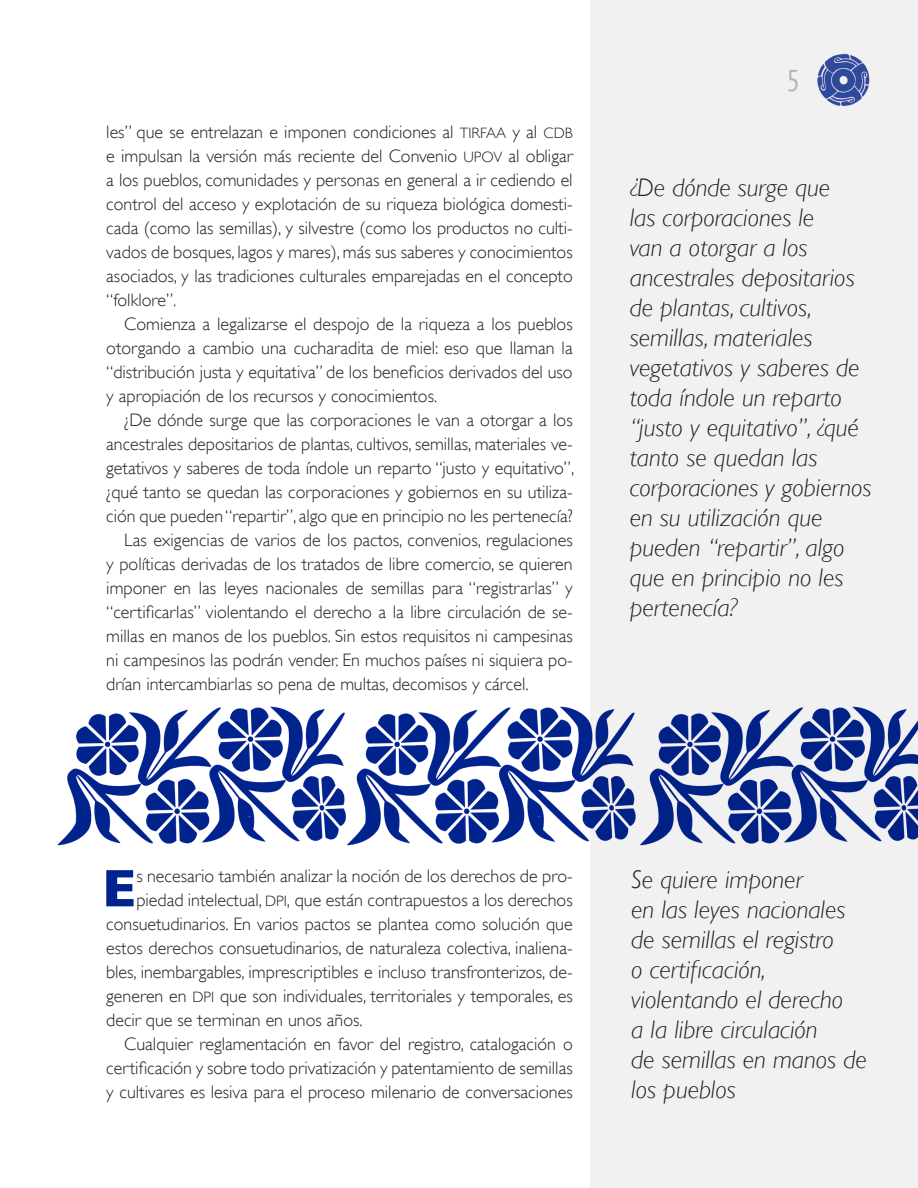
<style>
.page{position:relative;width:918px;height:1188px;background:#fff}
.page>*{position:absolute;margin:0;border:0;box-sizing:border-box;transform-origin:0 0}
.t1{font:700 53.4px "Gill Sans";color:#00238e}
.t2{font:condensed 30px "PT Sans";color:#b2b4b6}
.balazo{font:italic 300 25.5px/30px "Gill Sans";color:#231f20}
.t3{font:300 18px/24px "Gill Sans";color:#231f20;text-align:justify}
.s1{font-size:15px}
</style>
<div class="page">
<div style="left:591px;top:0;width:327px;height:1188px;background:#f1f1f2"></div>
<img style="left:817px;top:53px;width:53px;height:53px">
<img style="left:57px;top:706px;width:289px;height:140px">
<img style="left:347px;top:699px;width:571px;height:160px">
<p class="t3" style="left:106px;top:120px;width:468px">les” que se entrelazan e imponen condiciones al <span class="s1">TIRFAA</span> y al <span class="s1">CDB </span>e impulsan la versión más reciente del Convenio <span class="s1">UPOV</span> al obligar a los pueblos, comunidades y personas en general a ir cediendo el control del acceso y explotación de su riqueza biológica domesti&shy;cada (como las semillas), y silvestre (como los productos no culti&shy;vados de bosques, lagos y mares), más sus saberes y conocimientos asociados, y las tradiciones culturales emparejadas en el concepto “folklore”.</p>
<p class="t3" style="left:106px;top:312px;width:468px;text-indent:18px">Comienza a legalizarse el despojo de la riqueza a los pueblos otorgando a cambio una cucharadita de miel: eso que llaman la “distribución justa y equitativa” de los beneficios derivados del uso y apropiación de los recursos y conocimientos.</p>
<p class="t3" style="left:106px;top:408px;width:469px;text-indent:18px">¿De dónde surge que las corporaciones le van a otorgar a los ancestrales depositarios de plantas, cultivos, semillas, materiales ve&shy;getativos y saberes de toda índole un reparto “justo y equitativo”, ¿qué tanto se quedan las corporaciones y gobiernos en su utiliza&shy;ción que pueden “repartir”, algo que en principio no les pertenecía?</p>
<p class="t3" style="left:106px;top:528px;width:468px;text-indent:18px">Las exigencias de varios de los pactos, convenios, regulaciones y políticas derivadas de los tratados de libre comercio, se quieren imponer en las leyes nacionales de semillas para “registrarlas” y “certificarlas” violentando el derecho a la libre circulación de se&shy;millas en manos de los pueblos. Sin estos requisitos ni campesinas ni campesinos las podrán vender. En muchos países ni siquiera po&shy;drían intercambiarlas so pena de multas, decomisos y cárcel.</p>
<h2 class="t2" style="left:786px;top:61px;width:15px">5</h2>
<p class="balazo" style="left:630px;top:173px;width:243px">¿De dónde surge que<br>las corporaciones le<br>van a otorgar a los ancestrales depositarios de plantas, cultivos, semillas, materiales vegetativos y saberes de toda índole un reparto “justo y equitativo”, ¿qué tanto se quedan las corporaciones y gobiernos en su utilización que pueden “repartir”, algo que en principio no les pertenecía?</p>
<p class="t1" style="left:102px;top:857px;width:36px">E</p>
<p class="t3" style="left:136px;top:864px;width:438px">s necesario también analizar la noción de los derechos de pro-</p>
<p class="t3" style="left:136px;top:888px;width:438px">piedad intelectual, <span class="s1">DPI</span>, que están contrapuestos a los derechos</p>
<p class="t3" style="left:106px;top:912px;width:468px">consuetudinarios. En varios pactos se plantea como solución que</p>
<p class="t3" style="left:106px;top:936px;width:468px">estos derechos consuetudinarios, de naturaleza colectiva, inaliena-</p>
<p class="t3" style="left:106px;top:960px;width:468px">bles, inembargables, imprescriptibles e incluso transfronterizos, de-</p>
<p class="t3" style="left:106px;top:984px;width:468px">generen en <span class="s1">DPI</span> que son individuales, territoriales y temporales, es</p>
<p class="t3" style="left:106px;top:1008px;width:258px">decir que se terminan en unos años.</p>
<p class="t3" style="left:106px;top:1032px;width:468px;text-indent:18px">Cualquier reglamentación en favor del registro, catalogación o certificación y sobre todo privatización y patentamiento de semillas y cultivares es lesiva para el proceso milenario de conversaciones</p>
<p class="balazo" style="left:631px;top:865px;width:173px">Se quiere imponer</p>
<p class="balazo" style="left:631px;top:895px;width:216px">en las leyes nacionales de semillas el registro</p>
<p class="balazo" style="left:631px;top:955px;width:214px">o certificación, violentando el derecho</p>
<p class="balazo" style="left:631px;top:1015px;width:188px">a la libre circulación</p>
<p class="balazo" style="left:631px;top:1045px;width:237px">de semillas en manos de los pueblos</p>
</div>
